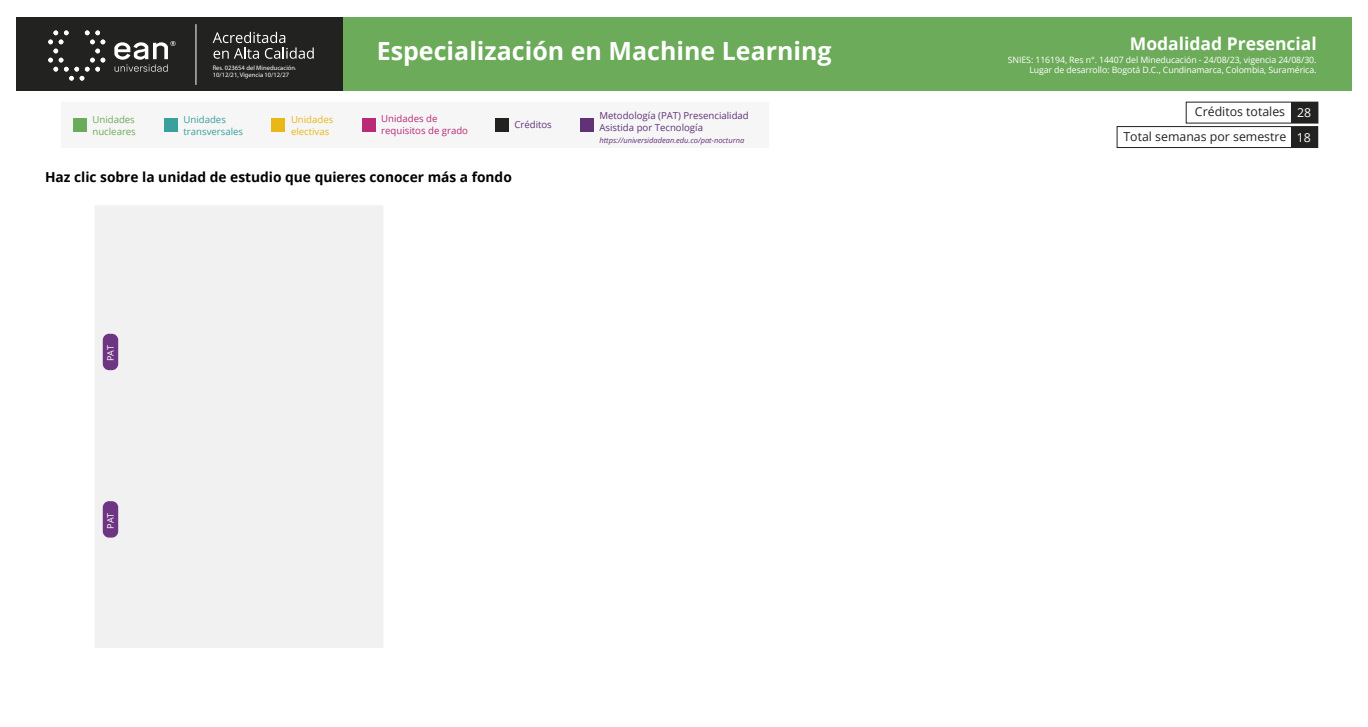
<style>
.page{position:relative;width:1368px;height:727px;background:#fff}
.page>*{position:absolute;margin:0;border:0;box-sizing:border-box;transform-origin:0 0}
.t1{font:700 25px "Open Sans";color:#fff}
.t2{font:700 17.5px "Open Sans";color:#fff}
.t3{font:700 13.75px "Open Sans";color:#000}
.t4{font:12.38px/24.4px "Open Sans";color:#222221;text-align:right}
.t5{font:9.62px/11.5px "Open Sans";color:#613277}
.t6{font:9.62px/11.5px "Open Sans";color:#bb2a77}
.t7{font:9.62px/11.5px "Open Sans";color:#38a19c}
.t8{font:9.62px/11.5px "Open Sans";color:#6cab59}
.t9{font:9.62px/11.5px "Open Sans";color:#eab718}
.t10{font:9px "Open Sans";color:#fff}
.t11{font:8.75px/10.5px "Open Sans";letter-spacing:-.01em;color:#fff;text-align:right}
.t12{font:italic 7.5px "Open Sans";color:#613277}
.t13{font:6.5px/7.9px "Myriad Pro";color:#fff}
.s1{color:#fff}
</style>
<div class="page">
<div style="left:93px;top:204px;width:292px;height:445px;background:#f1f1f2;border:1px solid #fff"></div>
<div style="left:132px;top:17px;width:1220px;height:74px;background:#6cab5a"></div>
<div style="left:16px;top:17px;width:326px;height:74px;background:#222221"></div>
<svg style="left:48px;top:30px;width:57px;height:51px"></svg>
<svg style="left:114px;top:41px;width:61px;height:31px"></svg>
<svg style="left:213px;top:32px;width:101px;height:27px"></svg>
<hr style="left:196px;top:24px;width:1px;height:61px;background:#fff">
<div style="left:1291px;top:102px;width:27px;height:21px;background:#222221"></div>
<div style="left:1117px;top:126px;width:200px;height:21px;border:1px solid #222221"></div>
<div style="left:1291px;top:126px;width:26px;height:21px;background:#222221"></div>
<div style="left:61px;top:102px;width:707px;height:46px;background:#f6f6f6"></div>
<div style="left:73px;top:118px;width:13px;height:13px;background:#6cab59"></div>
<div style="left:164px;top:118px;width:13px;height:13px;background:#38a19c"></div>
<div style="left:272px;top:118px;width:13px;height:13px;background:#eab718"></div>
<div style="left:362px;top:118px;width:13px;height:13px;background:#bb2a77"></div>
<div style="left:495px;top:118px;width:13px;height:13px;background:#222221"></div>
<div style="left:580px;top:118px;width:13px;height:13px;background:#613277"></div>
<div style="left:103px;top:333px;width:15px;height:37px;background:#6e3682;border-radius:6px"></div>
<div style="left:103px;top:501px;width:15px;height:36px;background:#6e3682;border-radius:6px"></div>
<h1 class="t1" style="left:377px;top:33px;width:456px">Especialización en Machine Learning</h1>
<h2 class="t2" style="left:1130px;top:31px;width:188px">Modalidad Presencial</h2>
<p class="t11" style="left:1008px;top:54px;width:310px">SNIES: 116194, Res n°. 14407 del Mineducación - 24/08/23, vigencia 24/08/30.<br>Lugar de desarrollo: Bogotá D.C., Cundinamarca, Colombia, Suramérica.</p>
<h3 class="t4" style="left:1123px;top:99px;width:189px">Créditos totales <span class="s1">28<br></span>Total semanas por semestre <span class="s1">18</span></h3>
<p class="t13" style="left:213px;top:63px;width:84px">Res. 023654 del Mineducación<br>10/12/21, Vigencia 10/12/27</p>
<p class="t8" style="left:92px;top:114px;width:45px">Unidades nucleares</p>
<p class="t7" style="left:184px;top:114px;width:61px">Unidades transversales</p>
<p class="t9" style="left:291px;top:114px;width:44px">Unidades electivas</p>
<p class="t6" style="left:381px;top:113px;width:88px">Unidades de requisitos de grado</p>
<p class="t5" style="left:514px;top:118px;width:39px">Créditos</p>
<p class="t5" style="left:599px;top:110px;width:151px">Metodología (PAT) Presencialidad<br>Asistida por Tecnología</p>
<p class="t12" style="left:599px;top:135px;width:146px">https://universidadean.edu.co/pat-nocturna</p>
<h3 class="t3" style="left:45px;top:167px;width:468px">Haz clic sobre la unidad de estudio que quieres conocer más a fondo</h3>
<p class="t10" style="left:104px;top:361px;width:18px;rotate:-90deg">PAT</p>
<p class="t10" style="left:104px;top:528px;width:18px;rotate:-90deg">PAT</p>
</div>
